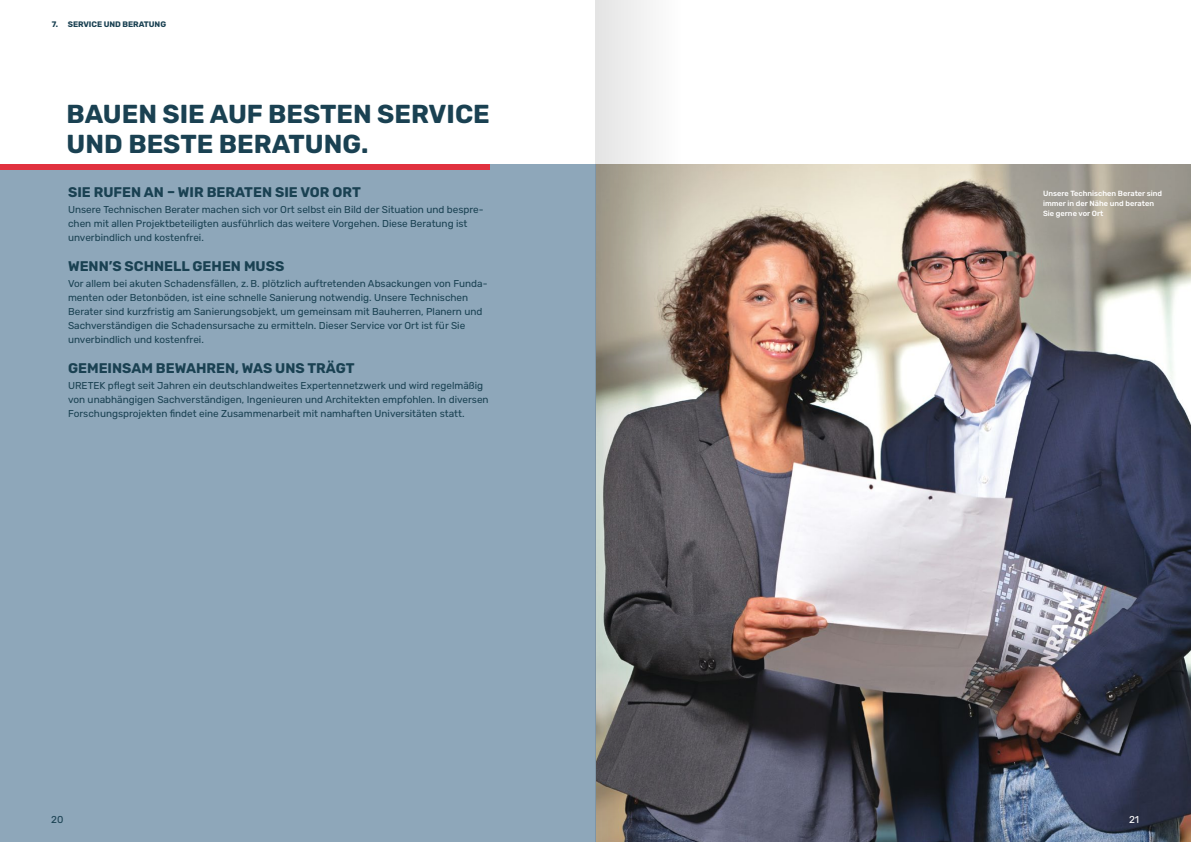
<style>
.page{position:relative;width:1191px;height:842px;background:#fff}
.page>*{position:absolute;margin:0;border:0;box-sizing:border-box;transform-origin:0 0}
.t1{font:700 26px/30px "Rubik";color:#1a4152}
.t2{font:700 14px "Rubik";color:#1a4152}
.t3{font:10px/14px "Rubik";color:#1a4152}
.t4{font:10px "Rubik";color:#fff}
.t5{font:700 8px "Rubik";letter-spacing:-.005em;color:#1a4152}
.t6{font:500 7.5px/10px "Rubik";color:#fff}
</style>
<div class="page">
<img style="left:680px;top:165px;width:511px;height:677px">
<div style="left:0;top:165px;width:595px;height:677px;background:#8ea7ba"></div>
<div style="left:0;top:165px;width:489px;height:5px;background:#e1323f"></div>
<svg style="left:595px;top:0;width:85px;height:842px;background:#8f9192"></svg>
<p class="t5" style="left:52px;top:20px;width:116px">7. SERVICE UND BERATUNG</p>
<h1 class="t1" style="left:67px;top:100px;width:425px">BAUEN SIE AUF BESTEN SERVICE<br>UND BESTE BERATUNG.</h1>
<h2 class="t2" style="left:68px;top:184px;width:294px">SIE RUFEN AN – WIR BERATEN SIE VOR ORT</h2>
<p class="t3" style="left:68px;top:203px;width:417px">Unsere Technischen Berater machen sich vor Ort selbst ein Bild der Situation und bespre&shy;chen mit allen Projektbeteiligten ausführlich das weitere Vorgehen. Diese Beratung ist unverbindlich und kostenfrei.</p>
<h2 class="t2" style="left:68px;top:258px;width:218px">WENN’S SCHNELL GEHEN MUSS</h2>
<p class="t3" style="left:68px;top:277px;width:419px">Vor allem bei akuten Schadensfällen, z. B. plötzlich auftretenden Absackungen von Funda&shy;menten oder Betonböden, ist eine schnelle Sanierung notwendig. Unsere Technischen Berater sind kurzfristig am Sanierungsobjekt, um gemeinsam mit Bauherren, Planern und Sachverständigen die Schadensursache zu ermitteln. Dieser Service vor Ort ist für Sie unverbindlich und kostenfrei.</p>
<h2 class="t2" style="left:68px;top:360px;width:288px">GEMEINSAM BEWAHREN, WAS UNS TRÄGT</h2>
<p class="t3" style="left:68px;top:379px;width:422px">URETEK pflegt seit Jahren ein deutschlandweites Expertennetzwerk und wird regelmäßig von unabhängigen Sachverständigen, Ingenieuren und Architekten empfohlen. In diversen<br>Forschungsprojekten findet eine Zusammenarbeit mit namhaften Universitäten statt.</p>
<p class="t6" style="left:1043px;top:188px;width:121px">Unsere Technischen Berater sind immer in der Nähe und beraten<br>Sie gerne vor Ort</p>
<p class="t3" style="left:51px;top:813px;width:14px">20</p>
<p class="t4" style="left:1129px;top:814px;width:12px">21</p>
</div>
